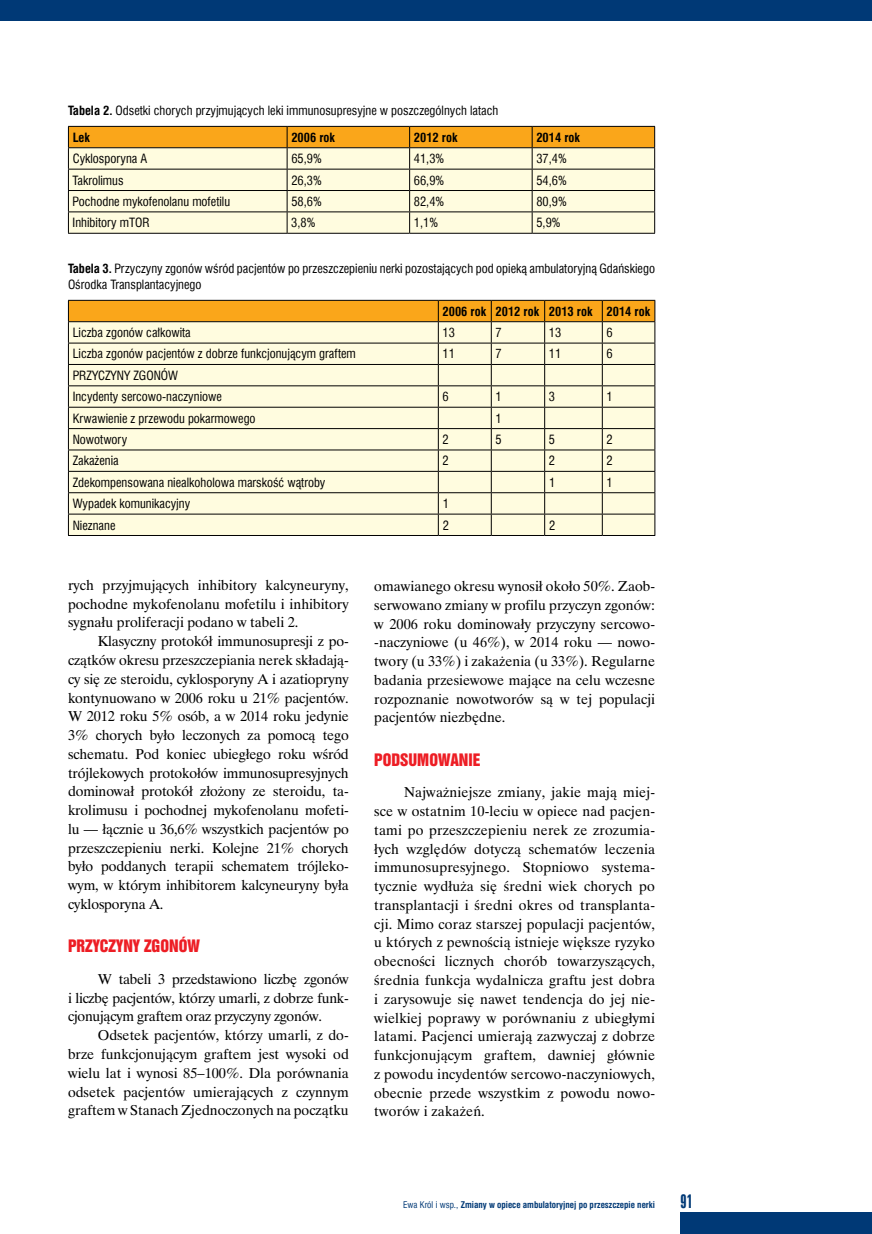
<style>
.page{position:relative;width:872px;height:1234px;background:#fff}
.page>*{position:absolute;margin:0;border:0;box-sizing:border-box;transform-origin:0 0}
.t1{font:18px "Swis 924 EU";color:#003976}
.t2{font:15.75px "Swis 921 EU";color:#ed1d24}
.t3{font:14.25px/18.8px "Time Ibis EE";color:#000;text-align:justify}
.t4{font:12.45px/26.5px "Swis 721 Cn EU";color:#000}
.t5{font:700 12.45px "Swis 721 Cn EU";color:#000}
.t6{font:700 9px "Swis 721 Cn EU";color:#003976}
.s1{font-weight:700}
.s2{font-weight:400}
</style>
<div class="page">
<div style="left:680px;top:1212px;width:192px;height:21px;background:#003976"></div>
<div style="left:0;top:0;width:872px;height:21px;background:#003976"></div>
<hr style="left:68px;top:233px;width:219px;height:1px;background:#000">
<hr style="left:287px;top:233px;width:122px;height:1px;background:#000">
<hr style="left:409px;top:233px;width:123px;height:1px;background:#000">
<hr style="left:532px;top:233px;width:123px;height:1px;background:#000">
<svg style="left:68px;top:126px;width:587px;height:107px"></svg>
<hr style="left:68px;top:147px;width:219px;height:1px;background:#000">
<hr style="left:287px;top:147px;width:122px;height:1px;background:#000">
<hr style="left:409px;top:147px;width:123px;height:1px;background:#000">
<hr style="left:532px;top:147px;width:123px;height:1px;background:#000">
<hr style="left:68px;top:535px;width:370px;height:1px;background:#000">
<hr style="left:438px;top:535px;width:53px;height:1px;background:#000">
<hr style="left:491px;top:535px;width:53px;height:1px;background:#000">
<hr style="left:544px;top:535px;width:58px;height:1px;background:#000">
<hr style="left:602px;top:535px;width:53px;height:1px;background:#000">
<svg style="left:68px;top:300px;width:587px;height:235px"></svg>
<hr style="left:68px;top:321px;width:370px;height:1px;background:#000">
<hr style="left:438px;top:321px;width:53px;height:1px;background:#000">
<hr style="left:491px;top:321px;width:53px;height:1px;background:#000">
<hr style="left:544px;top:321px;width:58px;height:1px;background:#000">
<hr style="left:602px;top:321px;width:53px;height:1px;background:#000">
<p class="t4" style="left:73px;top:97px;width:427px;text-indent:-5px"><span class="s1">Tabela 2.</span> Odsetki chorych przyjmujących leki immunosupresyjne w poszczególnych latach<br><span class="s1">Lek</span></p>
<p class="t5" style="left:291px;top:130px;width:45px">2006 rok</p>
<p class="t5" style="left:414px;top:130px;width:45px">2012 rok</p>
<p class="t5" style="left:536px;top:130px;width:45px">2014 rok</p>
<p class="t4" style="left:73px;top:145px;width:76px">Cyklosporyna A</p>
<p class="t4" style="left:291px;top:145px;width:32px">65,9%</p>
<p class="t4" style="left:414px;top:145px;width:32px">41,3%</p>
<p class="t4" style="left:536px;top:145px;width:32px">37,4%</p>
<p class="t4" style="left:73px;top:167px;width:52px">Takrolimus</p>
<p class="t4" style="left:291px;top:167px;width:32px">26,3%</p>
<p class="t4" style="left:414px;top:167px;width:32px">66,9%</p>
<p class="t4" style="left:536px;top:167px;width:32px">54,6%</p>
<p class="t4" style="left:73px;top:188px;width:159px">Pochodne mykofenolanu mofetilu</p>
<p class="t4" style="left:291px;top:188px;width:32px">58,6%</p>
<p class="t4" style="left:414px;top:188px;width:32px">82,4%</p>
<p class="t4" style="left:536px;top:188px;width:32px">80,9%</p>
<p class="t4" style="left:73px;top:209px;width:79px">Inhibitory mTOR</p>
<p class="t4" style="left:291px;top:209px;width:26px">3,8%</p>
<p class="t4" style="left:414px;top:209px;width:26px">1,1%</p>
<p class="t4" style="left:536px;top:209px;width:26px">5,9%</p>
<p class="t4" style="left:68px;top:260px;width:588px;line-height:16.5px"><span class="s1">Tabela 3.</span> Przyczyny zgonów wśród pacjentów po przeszczepieniu nerki pozostających pod opieką ambulatoryjną Gdańskiego<br>Ośrodka Transplantacyjnego</p>
<p class="t5" style="left:442px;top:303px;width:209px">2006 rok 2012 rok 2013 rok 2014 rok</p>
<p class="t4" style="left:73px;top:319px;width:120px">Liczba zgonów całkowita</p>
<p class="t4" style="left:442px;top:319px;width:14px">13</p>
<p class="t4" style="left:495px;top:319px;width:8px">7</p>
<p class="t4" style="left:549px;top:319px;width:14px">13</p>
<p class="t4" style="left:606px;top:319px;width:8px">6</p>
<p class="t4" style="left:73px;top:340px;width:285px">Liczba zgonów pacjentów z dobrze funkcjonującym graftem</p>
<p class="t4" style="left:442px;top:340px;width:14px">11</p>
<p class="t4" style="left:495px;top:340px;width:8px">7</p>
<p class="t4" style="left:549px;top:340px;width:14px">11</p>
<p class="t4" style="left:606px;top:340px;width:8px">6</p>
<p class="t4" style="left:73px;top:364px;width:151px;line-height:21.3px">PRZYCZYNY ZGONÓW<br>Incydenty sercowo-naczyniowe</p>
<p class="t4" style="left:442px;top:383px;width:8px">6</p>
<p class="t4" style="left:495px;top:383px;width:8px">1</p>
<p class="t4" style="left:549px;top:383px;width:8px">3</p>
<p class="t4" style="left:606px;top:383px;width:8px">1</p>
<p class="t4" style="left:73px;top:404px;width:184px">Krwawienie z przewodu pokarmowego</p>
<p class="t4" style="left:495px;top:404px;width:8px">1</p>
<p class="t4" style="left:73px;top:426px;width:56px">Nowotwory</p>
<p class="t4" style="left:442px;top:426px;width:8px">2</p>
<p class="t4" style="left:495px;top:426px;width:8px">5</p>
<p class="t4" style="left:549px;top:426px;width:8px">5</p>
<p class="t4" style="left:606px;top:426px;width:8px">2</p>
<p class="t4" style="left:73px;top:447px;width:48px">Zakażenia</p>
<p class="t4" style="left:442px;top:447px;width:8px">2</p>
<p class="t4" style="left:549px;top:447px;width:8px">2</p>
<p class="t4" style="left:606px;top:447px;width:8px">2</p>
<p class="t4" style="left:73px;top:469px;width:254px">Zdekompensowana niealkoholowa marskość wątroby</p>
<p class="t4" style="left:549px;top:469px;width:8px">1</p>
<p class="t4" style="left:606px;top:469px;width:8px">1</p>
<p class="t4" style="left:73px;top:490px;width:119px">Wypadek komunikacyjny</p>
<p class="t4" style="left:443px;top:490px;width:8px">1</p>
<p class="t4" style="left:73px;top:511px;width:44px">Nieznane</p>
<p class="t4" style="left:443px;top:511px;width:8px">2</p>
<p class="t4" style="left:549px;top:511px;width:8px">2</p>
<p class="t3" style="left:68px;top:575px;width:282px">rych przyjmujących inhibitory kalcyneuryny, pochodne mykofenolanu mofetilu i inhibitory sygnału proliferacji podano w tabeli 2.</p>
<p class="t3" style="left:68px;top:631px;width:282px;text-indent:30px">Klasyczny protokół immunosupresji z po&shy;czątków okresu przeszczepiania nerek składają&shy;cy się ze steroidu, cyklosporyny A i azatiopryny kontynuowano w 2006 roku u 21% pacjentów.<br>W 2012 roku 5% osób, a w 2014 roku jedynie 3% chorych było leczonych za pomocą tego schematu. Pod koniec ubiegłego roku wśród trójlekowych protokołów immunosupresyjnych dominował protokół złożony ze steroidu, ta&shy;krolimusu i pochodnej mykofenolanu mofeti&shy;lu — łącznie u 36,6% wszystkich pacjentów po przeszczepieniu nerki. Kolejne 21% chorych było poddanych terapii schematem trójleko&shy;wym, w którym inhibitorem kalcyneuryny była cyklosporyna A.</p>
<p class="t2" style="left:68px;top:935px;width:133px">PRZYCZYNY ZGONÓW</p>
<p class="t3" style="left:68px;top:969px;width:282px;text-indent:30px">W tabeli 3 przedstawiono liczbę zgonów i liczbę pacjentów, którzy umarli, z dobrze funk&shy;cjonującym graftem oraz przyczyny zgonów.</p>
<p class="t3" style="left:68px;top:1025px;width:282px;text-indent:30px">Odsetek pacjentów, którzy umarli, z do&shy;brze funkcjonującym graftem jest wysoki od wielu lat i wynosi 85–100%. Dla porównania odsetek pacjentów umierających z czynnym graftem w Stanach Zjednoczonych na początku</p>
<p class="t3" style="left:374px;top:576px;width:282px">omawianego okresu wynosił około 50%. Zaob&shy;serwowano zmiany w profilu przyczyn zgonów: w 2006 roku dominowały przyczyny sercowo--naczyniowe (u 46%), w 2014 roku — nowo&shy;twory (u 33%) i zakażenia (u 33%). Regularne badania przesiewowe mające na celu wczesne rozpoznanie nowotworów są w tej populacji pacjentów niezbędne.</p>
<p class="t2" style="left:374px;top:749px;width:93px">PODSUMOWANIE</p>
<p class="t3" style="left:374px;top:782px;width:282px;text-indent:30px">Najważniejsze zmiany, jakie mają miej&shy;sce w ostatnim 10-leciu w opiece nad pacjen&shy;tami po przeszczepieniu nerek ze zrozumia&shy;łych względów dotyczą schematów leczenia immunosupresyjnego. Stopniowo systema&shy;tycznie wydłuża się średni wiek chorych po transplantacji i średni okres od transplanta&shy;cji. Mimo coraz starszej populacji pacjentów, u których z pewnością istnieje większe ryzyko obecności licznych chorób towarzyszących, średnia funkcja wydalnicza graftu jest dobra i zarysowuje się nawet tendencja do jej nie&shy;wielkiej poprawy w porównaniu z ubiegłymi latami. Pacjenci umierają zazwyczaj z dobrze funkcjonującym graftem, dawniej głównie z powodu incydentów sercowo-naczyniowych, obecnie przede wszystkim z powodu nowo&shy;tworów i zakażeń.</p>
<p class="t6" style="left:403px;top:1198px;width:253px"><span class="s2">Ewa Król i wsp.,</span> Zmiany w opiece ambulatoryjnej po przeszczepie nerki</p>
<p class="t1" style="left:680px;top:1189px;width:14px">91</p>
</div>
